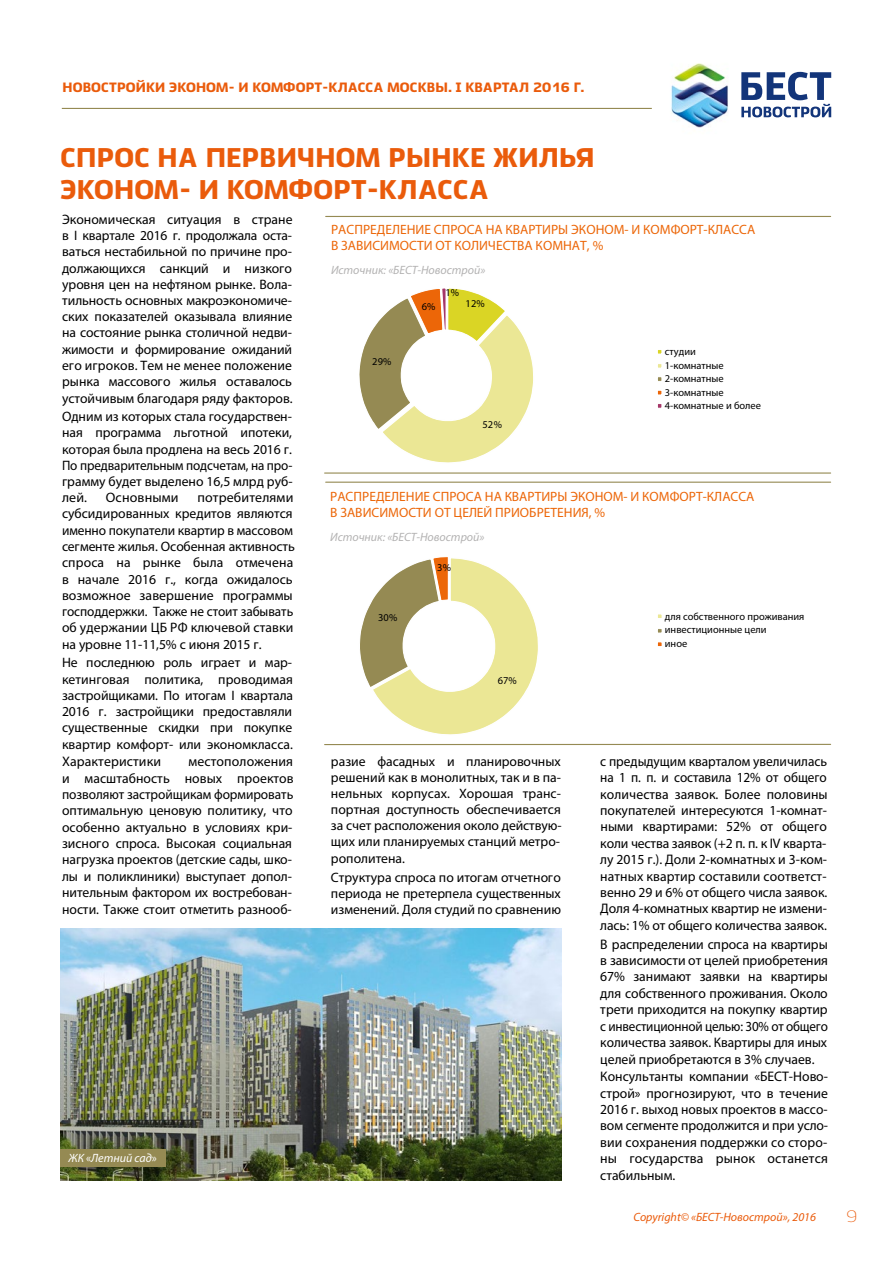
<style>
.page{position:relative;width:893px;height:1263px;background:#fff}
.page>*{position:absolute;margin:0;border:0;box-sizing:border-box;transform-origin:0 0}
.t1{font:900 27px/32.4px "Ekibastuz";letter-spacing:.01em;color:#ea5b0b}
.t2{font:300 16.5px "Ekibastuz";color:#ea5b0b}
.t3{font:13.8px/16.4px "Myriad Pro";color:#000;text-align:justify}
.t4{font:13.65px/16.2px "Myriad Pro";color:#000;text-align:justify}
.t5{font:13.5px/16.2px "Myriad Pro";color:#ec6608}
.t6{font:900 13.5px "Ekibastuz";letter-spacing:.01em;color:#ea5b0b}
.t7{font:italic 12px "Myriad Pro";color:#b3b2b2}
.t8{font:italic 12px "Myriad Pro";color:#ea5b0b}
.t9{font:italic 12px "Myriad Pro";color:#fff}
.t10{font:10.5px/13.5px "Myriad Pro";color:#000}
.s1{font-style:normal}
</style>
<div class="page">
<img style="left:671px;top:63px;width:161px;height:65px">
<svg style="left:741px;top:72px;width:90px;height:45px"></svg>
<hr style="left:62px;top:108px;width:590px;height:1px;background:#958a53">
<hr style="left:326px;top:216px;width:505px;height:1px;background:#958a53">
<hr style="left:326px;top:482px;width:505px;height:1px;background:#958a53">
<hr style="left:325px;top:472px;width:506px;height:2px;background:#958a53">
<hr style="left:325px;top:744px;width:506px;height:1px;background:#958a53">
<svg style="left:359px;top:288px;width:174px;height:175px"></svg>
<svg style="left:657px;top:350px;width:5px;height:4px"></svg>
<svg style="left:658px;top:364px;width:4px;height:17px"></svg>
<svg style="left:657px;top:390px;width:5px;height:5px"></svg>
<svg style="left:657px;top:404px;width:5px;height:4px"></svg>
<svg style="left:360px;top:557px;width:178px;height:178px"></svg>
<svg style="left:658px;top:614px;width:4px;height:4px"></svg>
<svg style="left:658px;top:629px;width:4px;height:4px"></svg>
<svg style="left:657px;top:642px;width:5px;height:5px"></svg>
<img style="left:61px;top:928px;width:500px;height:252px">
<div style="left:61px;top:1149px;width:105px;height:18px;background:#958a53"></div>
<p class="t6" style="left:63px;top:79px;width:523px">новостройки эконом- и комфорт-класса москвы. I квартал 2016 г.</p>
<h1 class="t1" style="left:61px;top:141px;width:536px">спрос на первичном рынке жилья эконом- и комфорт-класса</h1>
<p class="t4" style="left:62px;top:211px;width:232px">Экономическая ситуация в стране в I квартале 2016 г. продолжала оста&shy;ваться нестабильной по причине про&shy;должающихся санкций и низкого уровня цен на нефтяном рынке. Вола&shy;тильность основных макроэкономиче&shy;ских показателей оказывала влияние на состояние рынка столичной недви&shy;жимости и формирование ожиданий его игроков. Тем не менее положение рынка массового жилья оставалось устойчивым благодаря ряду факторов.</p>
<p class="t4" style="left:62px;top:408px;width:232px">Одним из которых стала государствен&shy;ная программа льготной ипотеки, которая была продлена на весь 2016 г.<br>По предварительным подсчетам, на про&shy;грамму будет выделено 16,5 млрд руб&shy;лей.</p>
<p class="t4" style="left:62px;top:489px;width:234px;text-align:left;text-indent:135px">потребителями субсидированных кредитов являются именно покупатели квартир в массовом сегменте жилья. Особенная активность спроса на рынке была отмечена в начале 2016 г., когда ожидалось возможное завершение программы господдержки. Также не стоит забывать об удержании ЦБ РФ ключевой ставки на уровне 11-11,5% с июня 2015 г.</p>
<p class="t4" style="left:62px;top:654px;width:233px">Не последнюю роль играет и мар&shy;кетинговая политика, проводимая застройщиками. По итогам I квартала 2016 г. застройщики предоставляли существенные скидки при покупке квартир комфорт- или экономкласса.</p>
<p class="t3" style="left:62px;top:753px;width:101px">Характеристики</p>
<p class="t4" style="left:106px;top:489px;width:74px">Основными</p>
<p class="t3" style="left:62px;top:753px;width:233px;text-align:left;text-indent:127px">местоположения и масштабность новых проектов позволяют застройщикам формировать оптимальную ценовую политику, что особенно актуально в условиях кри&shy;зисного спроса. Высокая социальная нагрузка проектов (детские сады, шко&shy;лы и поликлиники) выступает допол&shy;нительным фактором их востребован&shy;ности. Также стоит отметить разнооб-</p>
<p class="t9" style="left:68px;top:1151px;width:90px">ЖК <span class="s1">«</span>Летний сад<span class="s1">»</span></p>
<p class="t5" style="left:331px;top:221px;width:426px">РАСПРЕДЕЛЕНИЕ СПРОСА НА КВАРТИРЫ ЭКОНОМ- И КОМФОРТ-КЛАССА<br>В ЗАВИСИМОСТИ ОТ КОЛИЧЕСТВА КОМНАТ, %</p>
<p class="t7" style="left:331px;top:263px;width:156px">Источник: «БЕСТ-Новострой»</p>
<p class="t10" style="left:372px;top:354px;width:21px">29%</p>
<p class="t10" style="left:422px;top:299px;width:15px">6%</p>
<p class="t10" style="left:445px;top:286px;width:15px">1%</p>
<p class="t10" style="left:466px;top:297px;width:21px">12%</p>
<p class="t10" style="left:483px;top:417px;width:21px">52%</p>
<p class="t10" style="left:665px;top:345px;width:98px">студии<br>1-комнатные<br>2-комнатные<br>3-комнатные<br>4-комнатные и более</p>
<p class="t5" style="left:330px;top:488px;width:426px">РАСПРЕДЕЛЕНИЕ СПРОСА НА КВАРТИРЫ ЭКОНОМ- И КОМФОРТ-КЛАССА<br>В ЗАВИСИМОСТИ ОТ ЦЕЛЕЙ ПРИОБРЕТЕНИЯ, %</p>
<p class="t7" style="left:330px;top:529px;width:156px">Источник: «БЕСТ-Новострой»</p>
<p class="t10" style="left:378px;top:611px;width:21px">30%</p>
<p class="t10" style="left:437px;top:560px;width:15px">3%</p>
<p class="t10" style="left:498px;top:674px;width:21px">67%</p>
<p class="t4" style="left:331px;top:753px;width:232px">разие фасадных и планировочных решений как в монолитных, так и в па&shy;нельных корпусах. Хорошая транс&shy;портная доступность обеспечивается за счет расположения около действую&shy;щих или планируемых станций метро&shy;рополитена.</p>
<p class="t4" style="left:331px;top:869px;width:232px">Структура спроса по итогам отчетного периода не претерпела существенных изменений. Доля студий по сравнению</p>
<p class="t10" style="left:665px;top:609px;width:141px">для собственного проживания инвестиционные цели<br>иное</p>
<p class="t3" style="left:600px;top:753px;width:229px">с предыдущим кварталом увеличилась на 1 п. п. и составила 12% от общего количества заявок. Более половины покупателей интересуются 1-комнат&shy;ными квартирами: 52% от общего коли чества заявок (+2 п. п. к IV кварта&shy;лу 2015 г.). Доли 2-комнатных и 3-ком&shy;натных квартир составили соответст&shy;венно 29 и 6% от общего числа заявок.<br>Доля 4-комнатных квартир не измени&shy;лась: 1% от общего количества заявок.</p>
<p class="t3" style="left:600px;top:935px;width:229px">В распределении спроса на квартиры в зависимости от целей приобретения 67% занимают заявки на квартиры для собственного проживания. Около трети приходится на покупку квартир с инвестиционной целью: 30% от общего количества заявок. Квартиры для иных целей приобретаются в 3% случаев.</p>
<p class="t3" style="left:600px;top:1068px;width:229px">Консультанты компании «БЕСТ-Ново&shy;строй» прогнозируют, что в течение 2016 г. выход новых проектов в массо&shy;вом сегменте продолжится и при усло&shy;вии сохранения поддержки со сторо&shy;ны государства рынок останется стабильным.</p>
<p class="t8" style="left:633px;top:1209px;width:184px">Copyright© «БЕСТ-Новострой», 2016</p>
<p class="t2" style="left:846px;top:1206px;width:12px">9</p>
</div>
